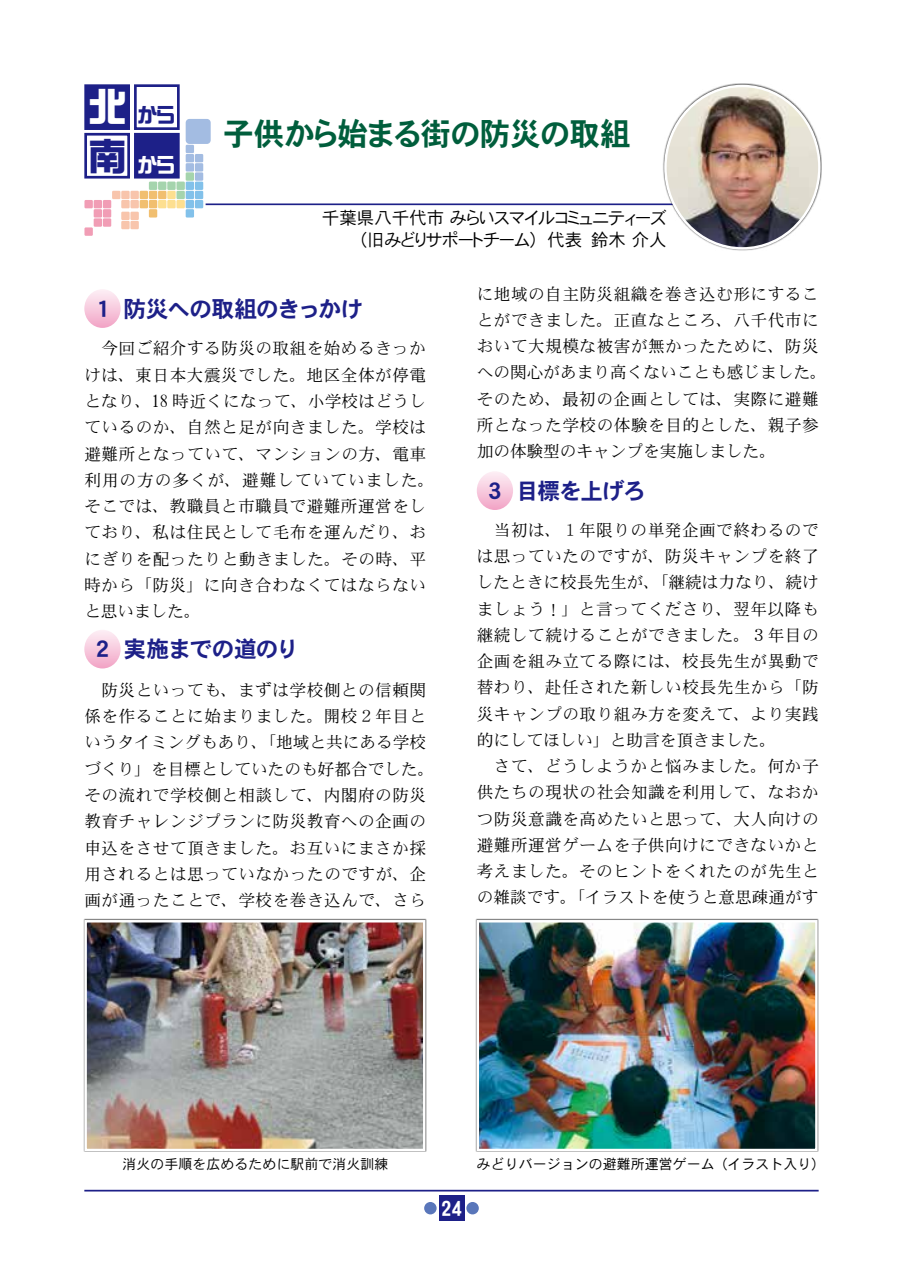
<style>
.page{position:relative;width:903px;height:1275px;background:#fff}
.page>*{position:absolute;margin:0;border:0;box-sizing:border-box;transform-origin:0 0}
.t1{font:38.5px "DF So Gei W9 WING RKSJ H";color:#fff}
.t2{font:38.5px "DF So Gei W9 WING RKSJ H";color:#1d2088}
.t3{font:31.5px "DFHS Gothic W7 WING RKSJ H";color:#005e3c}
.t4{font:22.75px "DFHS Gothic W7 WIN RKSJ H";letter-spacing:-.04em;color:#1d2088}
.t5{font:21px "DFHS Gothic W7 WIN RKSJ H";color:#fff}
.t6{font:21px "DFHS Gothic W7 WING RKSJ H";color:#fff}
.t7{font:20.12px "DF So Gei W9 WING RKSJ H";color:#fff}
.t8{font:20.12px "DF So Gei W9 WING RKSJ H";color:#1d2088}
.t9{font:17.5px/22.8px "DFHS Gothic W3 WING RKSJ H";color:#000;text-align:right}
.t10{font:16.62px/26.2px "DFHS Mincho W3 WIN RKSJ H";letter-spacing:.03em;color:#000}
.t11{font:14px "DFHS Gothic W3 WIN RKSJ H";color:#000}
</style>
<div class="page">
<hr style="left:84px;top:1190px;width:735px;height:1px;background:#1d2088">
<div style="left:439px;top:1196px;width:25px;height:25px;background:#1d2088"></div>
<div style="left:466px;top:1202px;width:13px;height:12px;background:#5976ba;border-radius:50%"></div>
<div style="left:424px;top:1202px;width:13px;height:12px;background:#5976ba;border-radius:50%"></div>
<hr style="left:206px;top:203px;width:562px;height:2px;background:#1d2088">
<div style="left:186px;top:145px;width:8px;height:8px;background:#a3bce2"></div>
<div style="left:186px;top:119px;width:25px;height:25px;background:#a3bce2;border-radius:4px"></div>
<div style="left:186px;top:154px;width:8px;height:8px;background:#a3bce2"></div>
<div style="left:195px;top:154px;width:8px;height:8px;background:#a3bce2"></div>
<div style="left:186px;top:163px;width:8px;height:9px;background:#a3bce2"></div>
<div style="left:195px;top:163px;width:8px;height:9px;background:#a3bce2"></div>
<div style="left:195px;top:172px;width:8px;height:9px;background:#a3bce2"></div>
<div style="left:176px;top:200px;width:9px;height:8px;background:#fddf90"></div>
<div style="left:167px;top:191px;width:9px;height:8px;background:#fddf90"></div>
<div style="left:167px;top:200px;width:9px;height:8px;background:#fddf90"></div>
<div style="left:158px;top:200px;width:8px;height:8px;background:#fddf90"></div>
<div style="left:186px;top:172px;width:8px;height:9px;background:#a5d4ad"></div>
<div style="left:176px;top:182px;width:9px;height:8px;background:#a5d4ad"></div>
<div style="left:176px;top:191px;width:9px;height:8px;background:#a5d4ad"></div>
<div style="left:167px;top:182px;width:9px;height:8px;background:#a5d4ad"></div>
<div style="left:158px;top:182px;width:8px;height:8px;background:#a5d4ad"></div>
<div style="left:149px;top:182px;width:8px;height:8px;background:#a5d4ad"></div>
<div style="left:130px;top:191px;width:9px;height:8px;background:#f8c5ac"></div>
<div style="left:130px;top:200px;width:9px;height:8px;background:#f8c5ac"></div>
<div style="left:130px;top:212px;width:9px;height:8px;background:#f8c5ac"></div>
<div style="left:121px;top:212px;width:9px;height:8px;background:#f8c5ac"></div>
<div style="left:130px;top:221px;width:9px;height:8px;background:#f8c5ac"></div>
<div style="left:121px;top:221px;width:9px;height:8px;background:#f8c5ac"></div>
<div style="left:121px;top:191px;width:9px;height:8px;background:#f8c5ac"></div>
<div style="left:112px;top:191px;width:8px;height:8px;background:#f8c5ac"></div>
<div style="left:121px;top:200px;width:9px;height:8px;background:#f8c5ac"></div>
<div style="left:103px;top:200px;width:8px;height:8px;background:#f19db5"></div>
<div style="left:103px;top:209px;width:8px;height:9px;background:#f19db5"></div>
<div style="left:94px;top:200px;width:8px;height:8px;background:#f19db5"></div>
<div style="left:84px;top:200px;width:9px;height:8px;background:#f19db5"></div>
<div style="left:84px;top:227px;width:9px;height:9px;background:#f19db5"></div>
<div style="left:94px;top:209px;width:8px;height:9px;background:#f19db5"></div>
<div style="left:103px;top:218px;width:8px;height:9px;background:#f19db5"></div>
<div style="left:94px;top:218px;width:8px;height:9px;background:#f19db5"></div>
<div style="left:158px;top:191px;width:8px;height:8px;background:#f1bf70"></div>
<div style="left:149px;top:191px;width:8px;height:8px;background:#f1bf70"></div>
<div style="left:149px;top:200px;width:8px;height:8px;background:#f1bf70"></div>
<div style="left:140px;top:191px;width:8px;height:8px;background:#f1bf70"></div>
<div style="left:140px;top:200px;width:8px;height:8px;background:#f1bf70"></div>
<div style="left:149px;top:209px;width:8px;height:9px;background:#f1bf70"></div>
<div style="left:186px;top:182px;width:8px;height:8px;background:#82c1ea"></div>
<div style="left:186px;top:191px;width:8px;height:8px;background:#82c1ea"></div>
<div style="left:195px;top:182px;width:8px;height:8px;background:#82c1ea"></div>
<div style="left:186px;top:200px;width:8px;height:8px;background:#82c1ea"></div>
<div style="left:195px;top:191px;width:8px;height:8px;background:#82c1ea"></div>
<div style="left:186px;top:209px;width:8px;height:9px;background:#82c1ea"></div>
<div style="left:195px;top:200px;width:8px;height:8px;background:#82c1ea"></div>
<div style="left:84px;top:84px;width:46px;height:46px;background:#1d2088;border:3px solid #1d2088"></div>
<div style="left:134px;top:84px;width:46px;height:46px;background:#fff;border:3px solid #1d2088"></div>
<div style="left:84px;top:133px;width:46px;height:46px;background:#fff;border:3px solid #1d2088"></div>
<div style="left:134px;top:133px;width:46px;height:46px;background:#1d2088;border:3px solid #1d2088"></div>
<div style="left:662px;top:83px;width:160px;height:168px;background:#000;opacity:.75"></div>
<img style="left:665px;top:87px;width:154px;height:161px">
<img style="left:87px;top:923px;width:335px;height:225px">
<div style="left:84px;top:920px;width:341px;height:231px;border:2px solid #fff"></div>
<img style="left:479px;top:923px;width:336px;height:225px">
<div style="left:476px;top:920px;width:342px;height:231px;border:2px solid #fff"></div>
<svg style="left:84px;top:289px;width:37px;height:39px"></svg>
<svg style="left:84px;top:630px;width:37px;height:38px"></svg>
<svg style="left:477px;top:471px;width:36px;height:39px"></svg>
<h1 class="t1" style="left:88px;top:87px;width:40px">北</h1>
<h1 class="t2" style="left:88px;top:137px;width:40px">南</h1>
<p class="t8" style="left:138px;top:105px;width:38px">から</p>
<p class="t7" style="left:138px;top:154px;width:38px">から</p>
<h2 class="t3" style="left:223px;top:118px;width:409px">子供から始まる街の防災の取組</h2>
<p class="t9" style="left:322px;top:207px;width:346px">千葉県八千代市 みらいスマイルコミュニティーズ（旧みどりサポートチーム）代表　鈴木 介人</p>
<h3 class="t4" style="left:91px;top:297px;width:274px">１防災への取組のきっかけ</h3>
<p class="t10" style="left:84px;top:335px;width:352px;text-indent:17px">今回ご紹介する防災の取組を始めるきっかけは、東日本大震災でした。地区全体が停電となり、18 時近くになって、小学校はどうしているのか、自然と足が向きました。学校は避難所となっていて、マンションの方、電車利用の方の多くが、避難していていました。そこでは、教職員と市職員で避難所運営をしており、私は住民として毛布を運んだり、おにぎりを配ったりと動きました。その時、平時から「防災」に向き合わなくてはならないと思いました。</p>
<h3 class="t4" style="left:91px;top:638px;width:209px">２実施までの道のり</h3>
<p class="t10" style="left:84px;top:677px;width:352px">　防災といっても、まずは学校側との信頼関係を作ることに始まりました。開校２年目というタイミングもあり、「地域と共にある学校づくり」を目標としていたのも好都合でした。その流れで学校側と相談して、内閣府の防災教育チャレンジプランに防災教育への企画の申込をさせて頂きました。お互いにまさか採用されるとは思っていなかったのですが、企画が通ったことで、学校を巻き込んで、さら</p>
<p class="t10" style="left:477px;top:281px;width:352px">に地域の自主防災組織を巻き込む形にすることができました。正直なところ、八千代市において大規模な被害が無かったために、防災への関心があまり高くないことも感じました。そのため、最初の企画としては、実際に避難所となった学校の体験を目的とした、親子参加の体験型のキャンプを実施しました。</p>
<h3 class="t4" style="left:483px;top:479px;width:164px">３目標を上げろ</h3>
<p class="t10" style="left:477px;top:517px;width:343px">　当初は、１年限りの単発企画で終わるのでは思っていたのですが、防災キャンプを終了したときに校長先生が、「継続は力なり、続けましょう！」と言ってくださり、翌年以降も継続して続けることができました。３年目の企画を組み立てる際には、校長先生が異動で替わり、赴任された新しい校長先生から「防災キャンプの取り組み方を変えて、より実践的にしてほしい」と助言を頂きました。<br>　さて、どうしようかと悩みました。何か子供たちの現状の社会知識を利用して、なおかつ防災意識を高めたいと思って、大人向けの避難所運営ゲームを子供向けにできないかと考えました。そのヒントをくれたのが先生との雑談です。「イラストを使うと意思疎通がす</p>
<p class="t11" style="left:123px;top:1157px;width:267px">消火の手順を広めるために駅前で消火訓練</p>
<p class="t11" style="left:477px;top:1157px;width:350px">みどりバージョンの避難所運営ゲーム（イラスト入り）</p>
<p class="t5" style="left:441px;top:1198px;width:23px">24</p>
<p class="t6" style="left:435px;top:1205px;width:13px">1</p>
</div>
